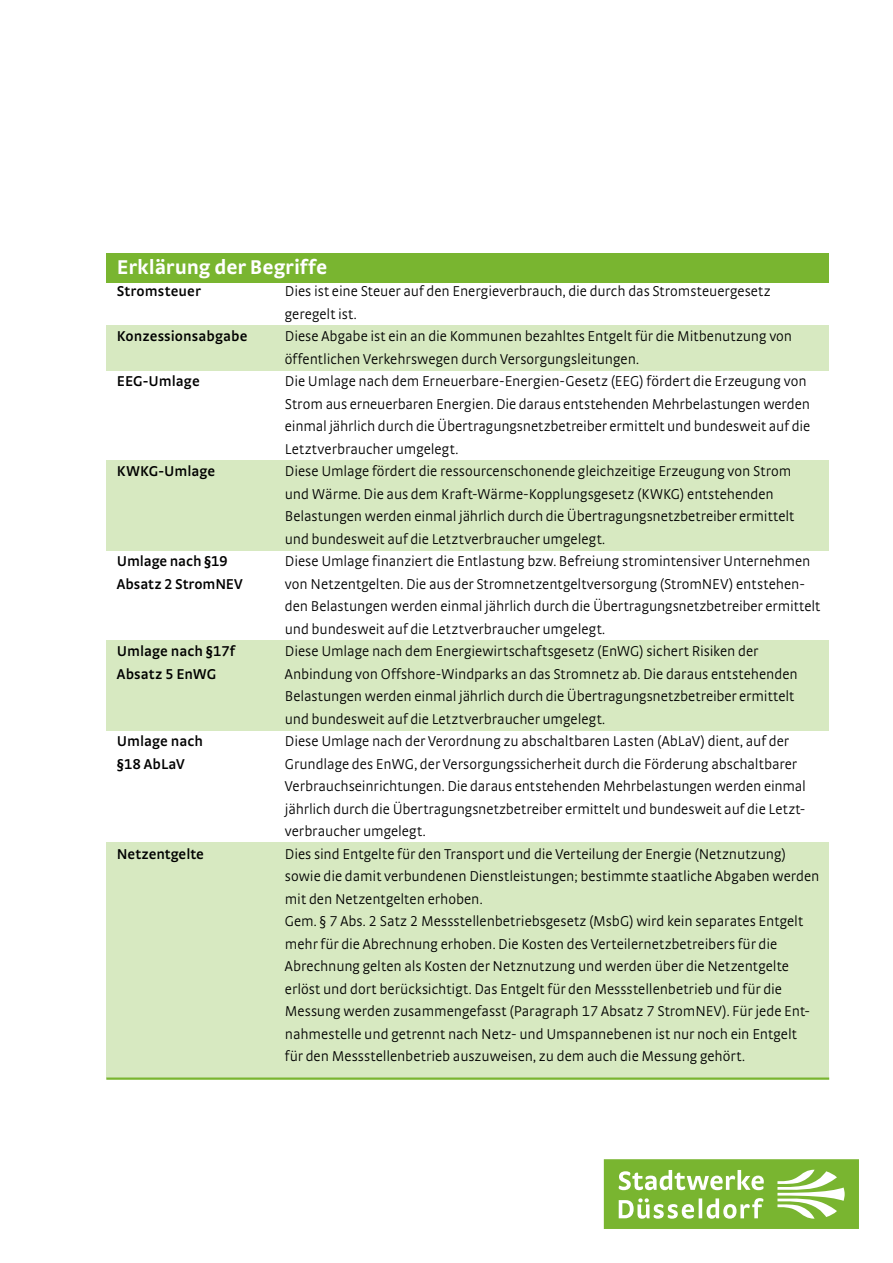
<style>
.page{position:relative;width:893px;height:1263px;background:#fff}
.page>*{position:absolute;margin:0;border:0;box-sizing:border-box;transform-origin:0 0}
.t1{font:700 21px "Strada TF";letter-spacing:-.005em;color:#fff}
.Bullet_Aufzählung_Li{font:300 15px/22.5px "Strada TF";letter-spacing:-.005em;color:#000}
.Bullet_Aufzählung_Li-2{font:600 15px "Strada TF";color:#000}
</style>
<div class="page">
<svg style="left:604px;top:1159px;width:255px;height:70px"></svg>
<div style="left:106px;top:253px;width:723px;height:30px;background:#79b530"></div>
<div style="left:106px;top:325px;width:723px;height:45px;background:#d7e9c1"></div>
<div style="left:106px;top:460px;width:723px;height:90px;background:#d7e9c1"></div>
<div style="left:106px;top:843px;width:723px;height:235px;background:#d7e9c1"></div>
<hr style="left:106px;top:1077px;width:723px;height:3px;background:#79b530">
<div style="left:106px;top:640px;width:723px;height:90px;background:#d7e9c1"></div>
<p class="t1" style="left:117px;top:255px;width:212px">Erklärung der Begriffe</p>
<p class="Bullet_Aufzählung_Li-2" style="left:117px;top:283px;width:85px">Stromsteuer</p>
<p class="Bullet_Aufzählung_Li" style="left:285px;top:280px;width:487px">Dies ist eine Steuer auf den Energieverbrauch, die durch das Stromsteuergesetz geregelt ist.</p>
<p class="Bullet_Aufzählung_Li-2" style="left:117px;top:328px;width:132px">Konzessionsabgabe</p>
<p class="Bullet_Aufzählung_Li" style="left:285px;top:325px;width:509px">Diese Abgabe ist ein an die Kommunen bezahltes Entgelt für die Mitbenutzung von öffentlichen Verkehrswegen durch Versorgungsleitungen.</p>
<p class="Bullet_Aufzählung_Li-2" style="left:117px;top:373px;width:84px">EEG-Umlage</p>
<p class="Bullet_Aufzählung_Li" style="left:285px;top:370px;width:527px">Die Umlage nach dem Erneuerbare-Energien-Gesetz (EEG) fördert die Erzeugung von Strom aus erneuerbaren Energien. Die daraus entstehenden Mehrbelastungen werden einmal jährlich durch die Übertragungsnetzbetreiber ermittelt und bundesweit auf die Letztverbraucher umgelegt.</p>
<p class="Bullet_Aufzählung_Li-2" style="left:117px;top:463px;width:100px">KWKG-Umlage</p>
<p class="Bullet_Aufzählung_Li" style="left:285px;top:460px;width:511px">Diese Umlage fördert die ressourcenschonende gleichzeitige Erzeugung von Strom und Wärme. Die aus dem Kraft-Wärme-Kopplungsgesetz (KWKG) entstehenden Belastungen werden einmal jährlich durch die Übertragungsnetzbetreiber ermittelt und bundesweit auf die Letztverbraucher umgelegt.</p>
<p class="Bullet_Aufzählung_Li-2" style="left:117px;top:553px;width:112px">Umlage nach §19</p>
<p class="Bullet_Aufzählung_Li" style="left:285px;top:550px;width:527px">Diese Umlage finanziert die Entlastung bzw. Befreiung stromintensiver Unternehmen</p>
<p class="Bullet_Aufzählung_Li-2" style="left:117px;top:575px;width:127px">Absatz 2 StromNEV</p>
<p class="Bullet_Aufzählung_Li" style="left:285px;top:572px;width:537px">von Netzentgelten. Die aus der Stromnetzentgeltversorgung (StromNEV) entstehen&shy;den Belastungen werden einmal jährlich durch die Übertragungsnetzbetreiber ermittelt und bundesweit auf die Letztverbraucher umgelegt.</p>
<p class="Bullet_Aufzählung_Li-2" style="left:117px;top:643px;width:119px">Umlage nach §17f</p>
<p class="Bullet_Aufzählung_Li" style="left:285px;top:640px;width:475px">Diese Umlage nach dem Energiewirtschaftsgesetz (EnWG) sichert Risiken der</p>
<p class="Bullet_Aufzählung_Li-2" style="left:117px;top:665px;width:101px">Absatz 5 EnWG</p>
<p class="Bullet_Aufzählung_Li" style="left:285px;top:662px;width:514px">Anbindung von Offshore-Windparks an das Stromnetz ab. Die daraus entstehenden<br>Belastungen werden einmal jährlich durch die Übertragungsnetzbetreiber ermittelt und bundesweit auf die Letztverbraucher umgelegt.</p>
<p class="Bullet_Aufzählung_Li-2" style="left:117px;top:733px;width:88px">Umlage nach</p>
<p class="Bullet_Aufzählung_Li" style="left:285px;top:730px;width:506px">Diese Umlage nach der Verordnung zu abschaltbaren Lasten (AbLaV) dient, auf der</p>
<p class="Bullet_Aufzählung_Li-2" style="left:117px;top:755px;width:69px">§18 AbLaV</p>
<p class="Bullet_Aufzählung_Li" style="left:285px;top:752px;width:523px">Grundlage des EnWG, der Versorgungssicherheit durch die Förderung abschaltbarer Verbrauchseinrichtungen. Die daraus entstehenden Mehrbelastungen werden einmal jährlich durch die Übertragungsnetzbetreiber ermittelt und bundesweit auf die Letzt&shy;verbraucher umgelegt.</p>
<p class="Bullet_Aufzählung_Li-2" style="left:117px;top:845px;width:89px">Netzentgelte</p>
<p class="Bullet_Aufzählung_Li" style="left:285px;top:842px;width:536px">Dies sind Entgelte für den Transport und die Verteilung der Energie (Netznutzung) sowie die damit verbundenen Dienstleistungen; bestimmte staatliche Abgaben werden mit den Netzentgelten erhoben.<br>Gem. § 7 Abs. 2 Satz 2 Messstellenbetriebsgesetz (MsbG) wird kein separates Entgelt mehr für die Abrechnung erhoben. Die Kosten des Verteilernetzbetreibers für die Abrechnung gelten als Kosten der Netznutzung und werden über die Netzentgelte erlöst und dort berücksichtigt. Das Entgelt für den Messstellenbetrieb und für die Messung werden zusammengefasst (Paragraph 17 Absatz 7 StromNEV). Für jede Ent&shy;nahmestelle und getrennt nach Netz- und Umspannebenen ist nur noch ein Entgelt<br>für den Messstellenbetrieb auszuweisen, zu dem auch die Messung gehört.</p>
</div>
